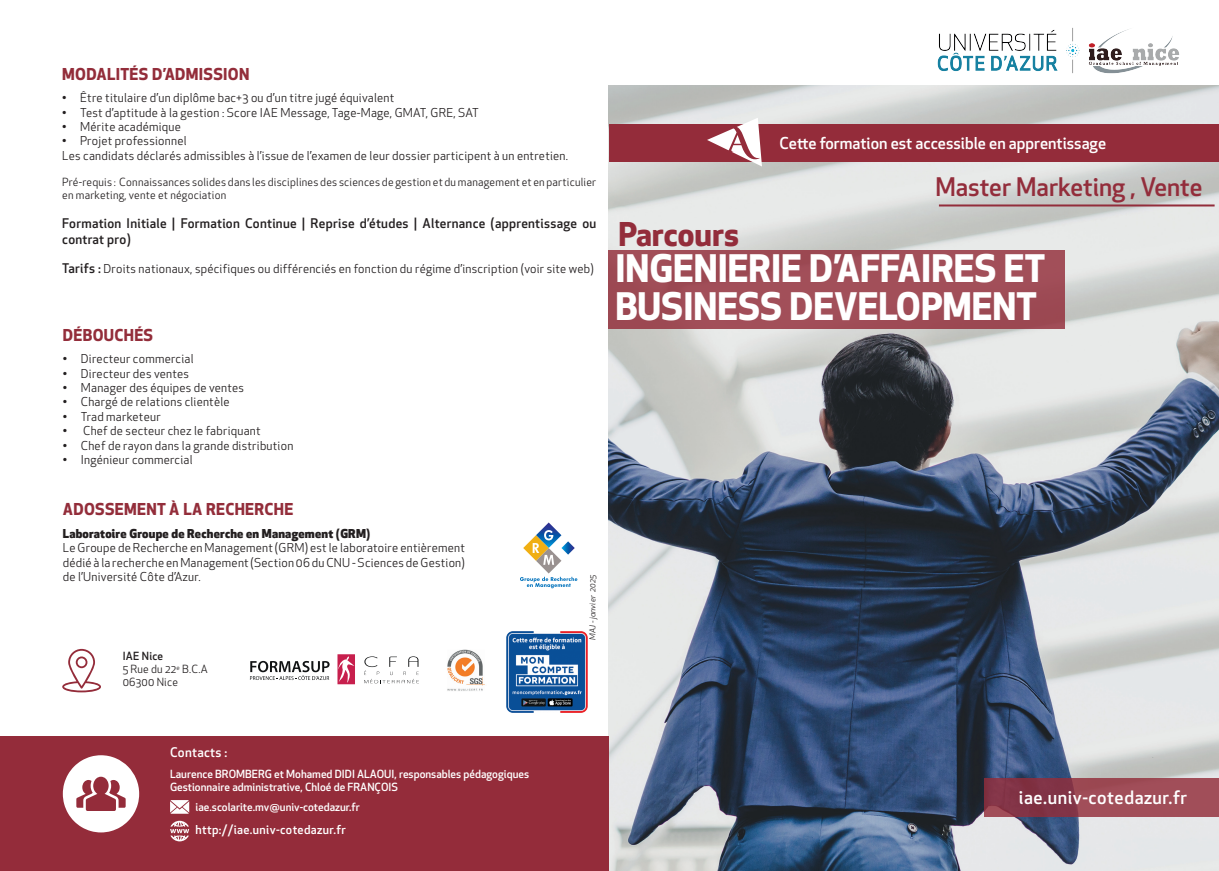
<style>
.page{position:relative;width:1219px;height:871px;background:#fff}
.page>*{position:absolute;margin:0;border:0;box-sizing:border-box;transform-origin:0 0}
.t1{font:700 37px/38px "Apex New";color:#fff}
.t2{font:700 32px "Apex New";color:#932d3b}
.t3{font:500 25px "Apex New";color:#932d3b}
.t4{font:500 18px "Apex New";letter-spacing:.03em;color:#fff}
.t5{font:700 16px "Apex New";letter-spacing:.02em;color:#932d3a}
.t6{font:500 16px "Apex New";color:#fff}
.t7{font:500 13px/15.6px "Apex New";letter-spacing:.02em;color:#231f20}
.t8{font:500 13px "Apex New";letter-spacing:.02em;color:#fff}
.t9{font:12px/14.4px "Apex New";letter-spacing:.02em;color:#231f20}
.t10{font:800 12px "Apex New";letter-spacing:.02em;color:#231f20}
.t11{font:500 12px "Apex New";letter-spacing:.03em;color:#fff}
.t12{font:11px/13.2px "Apex New";letter-spacing:.02em;color:#231f20}
.t13{font:500 11px/13.2px "Apex New";color:#fff}
.t14{font:italic 8px "Apex New";letter-spacing:.02em;color:#231f20}
.s1{font-weight:500;font-size:13px}
.s2{font-weight:500}
</style>
<div class="page">
<img style="left:609px;top:85px;width:610px;height:785px">
<div style="left:0;top:736px;width:609px;height:134px;background:#942c3a"></div>
<svg style="left:63px;top:755px;width:76px;height:77px"></svg>
<svg style="left:170px;top:800px;width:19px;height:13px"></svg>
<svg style="left:170px;top:820px;width:19px;height:21px"></svg>
<svg style="left:520px;top:522px;width:57px;height:66px"></svg>
<div style="left:609px;top:124px;width:610px;height:38px;background:#942c3a"></div>
<svg style="left:707px;top:118px;width:55px;height:48px"></svg>
<svg style="left:62px;top:648px;width:39px;height:44px"></svg>
<img style="left:447px;top:649px;width:38px;height:42px">
<svg style="left:250px;top:660px;width:80px;height:19px"></svg>
<svg style="left:364px;top:656px;width:55px;height:27px"></svg>
<svg style="left:337px;top:654px;width:18px;height:30px"></svg>
<svg style="left:984px;top:778px;width:235px;height:38px;background:#944350"></svg>
<div style="left:609px;top:250px;width:456px;height:78px;background:#a14e59"></div>
<hr style="left:939px;top:204px;width:276px;height:2px;background:#932d3b">
<img style="left:937px;top:27px;width:243px;height:47px">
<img style="left:506px;top:631px;width:82px;height:82px">
<h3 class="t5" style="left:62px;top:62px;width:189px">MODALITÉS D’ADMISSION</h3>
<p class="t9" style="left:62px;top:90px;width:333px">• Être titulaire d’un diplôme bac+3 ou d’un titre jugé équivalent</p>
<p class="t9" style="left:62px;top:105px;width:418px">• Test d’aptitude à la gestion : Score IAE Message, Tage-Mage, GMAT, GRE, SAT</p>
<p class="t9" style="left:62px;top:119px;width:120px">• Mérite académique</p>
<p class="t9" style="left:62px;top:134px;width:507px">• Projet professionnel<br>Les candidats déclarés admissibles à l’issue de l’examen de leur dossier participent à un entretien.</p>
<p class="t12" style="left:62px;top:175px;width:535px">Pré-requis : Connaissances solides dans les disciplines des sciences de gestion et du management et en particulier en marketing, vente et négociation</p>
<p class="t7" style="left:62px;top:215px;width:535px">Formation Initiale | Formation Continue | Reprise d’études | Alternance (apprentissage ou contrat pro)</p>
<p class="t9" style="left:62px;top:261px;width:533px"><span class="s1">Tarifs :</span> Droits nationaux, spécifiques ou différenciés en fonction du régime d’inscription (voir site web)</p>
<h3 class="t5" style="left:63px;top:323px;width:92px">DÉBOUCHÉS</h3>
<p class="t9" style="left:63px;top:351px;width:132px">• Directeur commercial</p>
<p class="t9" style="left:63px;top:366px;width:128px">• Directeur des ventes</p>
<p class="t9" style="left:63px;top:380px;width:183px">• Manager des équipes de ventes</p>
<p class="t9" style="left:63px;top:394px;width:168px">• Chargé de relations clientèle</p>
<p class="t9" style="left:63px;top:409px;width:99px">• Trad marketeur</p>
<p class="t9" style="left:63px;top:423px;width:199px">• Chef de secteur chez le fabriquant</p>
<p class="t9" style="left:63px;top:438px;width:232px">• Chef de rayon dans la grande distribution</p>
<p class="t9" style="left:63px;top:452px;width:131px">• Ingénieur commercial</p>
<h3 class="t5" style="left:63px;top:498px;width:232px">ADOSSEMENT À LA RECHERCHE</h3>
<p class="t10" style="left:63px;top:525px;width:309px">Laboratoire Groupe de Recherche en Management (GRM)</p>
<p class="t9" style="left:63px;top:540px;width:404px;text-align:justify">Le Groupe de Recherche en Management (GRM) est le laboratoire entièrement dédié à la recherche en Management (Section 06 du CNU - Sciences de Gestion) de l’Université Côte d’Azur.</p>
<p class="t12" style="left:123px;top:649px;width:87px"><span class="s2">IAE Nice<br></span>5 Rue du 22<sup>e</sup> B.C.A<br>06300 Nice</p>
<p class="t14" style="left:587px;top:640px;width:67px;rotate:-90deg">MAJ - janvier 2025</p>
<h3 class="t6" style="left:779px;top:132px;width:328px">Cette formation est accessible en apprentissage</h3>
<h2 class="t2" style="left:618px;top:211px;width:122px">Parcours</h2>
<h3 class="t3" style="left:935px;top:170px;width:269px">Master Marketing , Vente</h3>
<h1 class="t1" style="left:615px;top:248px;width:431px">INGENIERIE D’AFFAIRES ET<br>BUSINESS DEVELOPMENT</h1>
<p class="t8" style="left:170px;top:743px;width:59px">Contacts :</p>
<p class="t13" style="left:170px;top:766px;width:361px">Laurence BROMBERG et Mohamed DIDI ALAOUI, responsables pédagogiques<br>Gestionnaire administrative, Chloé de FRANÇOIS</p>
<p class="t13" style="left:196px;top:800px;width:166px">iae.scolarite.mv@univ-cotedazur.fr</p>
<p class="t11" style="left:196px;top:820px;width:152px">http://iae.univ-cotedazur.fr</p>
<h3 class="t4" style="left:1019px;top:785px;width:170px">iae.univ-cotedazur.fr</h3>
</div>
